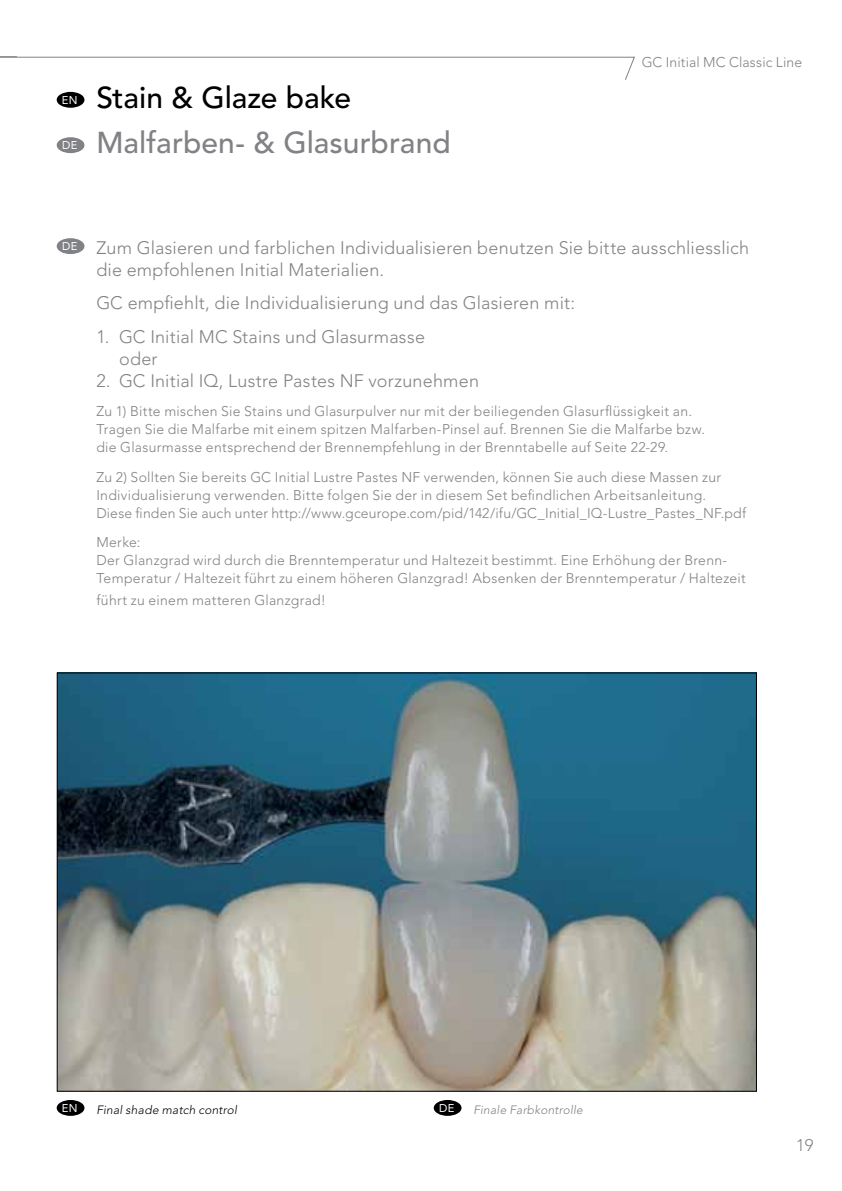
<style>
.page{position:relative;width:842px;height:1191px;background:#fff}
.page>*{position:absolute;margin:0;border:0;box-sizing:border-box;transform-origin:0 0}
.t1{font:500 30px "Avenir LT Std";color:#808285}
.t2{font:500 30px "Avenir LT Std";letter-spacing:-.005em;color:#000}
.t3{font:300 18px/22px "Avenir LT Std";letter-spacing:.01em;color:#808285}
.t4{font:300 16.8px "Avenir LT Std";color:#808285}
.t5{font:300 14px/18px "Avenir LT Std";letter-spacing:.02em;color:#808285}
.t6{font:italic 300 12px "Avenir LT Std";letter-spacing:.015em;color:#000}
.t7{font:italic 300 12px "Avenir LT Std";letter-spacing:.02em;color:#808285}
.t8{font:11.2px "Avenir LT Std";letter-spacing:.02em;color:#fff}
</style>
<div class="page">
<svg style="left:0;top:56px;width:635px;height:24px"></svg>
<img style="left:59px;top:674px;width:696px;height:415px">
<div style="left:57px;top:1100px;width:27px;height:15px;background:#000;border-radius:50%"></div>
<div style="left:434px;top:1100px;width:27px;height:15px;background:#000;border-radius:50%"></div>
<div style="left:57px;top:92px;width:27px;height:16px;background:#000;border-radius:50%"></div>
<div style="left:57px;top:137px;width:27px;height:16px;background:#808285;border-radius:50%"></div>
<div style="left:57px;top:238px;width:27px;height:16px;background:#808285;border-radius:50%"></div>
<p class="t8" style="left:62px;top:94px;width:17px">EN</p>
<h1 class="t2" style="left:96px;top:80px;width:256px">Stain &amp; Glaze bake</h1>
<p class="t8" style="left:62px;top:139px;width:17px">DE</p>
<h1 class="t1" style="left:96px;top:125px;width:356px">Malfarben- &amp; Glasurbrand</h1>
<p class="t5" style="left:642px;top:54px;width:162px">GC Initial MC Classic Line</p>
<p class="t3" style="left:96px;top:237px;width:654px;text-indent:-34px"><sup>DE</sup> Zum Glasieren und farblichen Individualisieren benutzen Sie bitte ausschliesslich die empfohlenen Initial Materialien.</p>
<p class="t3" style="left:96px;top:292px;width:480px">GC empfiehlt, die Individualisierung und das Glasieren mit:</p>
<p class="t3" style="left:119px;top:326px;width:307px;text-indent:-23px">1. GC Initial MC Stains und Glasurmasse oder</p>
<p class="t3" style="left:96px;top:370px;width:384px">2. GC Initial IQ, Lustre Pastes NF vorzunehmen</p>
<p class="t5" style="left:96px;top:402px;width:610px">Zu 1) Bitte mischen Sie Stains und Glasurpulver nur mit der beiliegenden Glasurflüssigkeit an.<br>Tragen Sie die Malfarbe mit einem spitzen Malfarben-Pinsel auf. Brennen Sie die Malfarbe bzw. die Glasurmasse entsprechend der Brennempfehlung in der Brenntabelle auf Seite 22-29.</p>
<p class="t5" style="left:96px;top:468px;width:651px">Zu 2) Sollten Sie bereits GC Initial Lustre Pastes NF verwenden, können Sie auch diese Massen zur<br>Individualisierung verwenden. Bitte folgen Sie der in diesem Set befindlichen Arbeitsanleitung.<br>Diese finden Sie auch unter http://www.gceurope.com/pid/142/ifu/GC_Initial_IQ-Lustre_Pastes_NF.pdf</p>
<p class="t5" style="left:96px;top:533px;width:651px">Merke:<br>Der Glanzgrad wird durch die Brenntemperatur und Haltezeit bestimmt. Eine Erhöhung der Brenn-<br>Temperatur / Haltezeit führt zu einem höheren Glanzgrad! Absenken der Brenntemperatur / Haltezeit</p>
<p class="t5" style="left:96px;top:591px;width:231px">führt zu einem matteren Glanzgrad!</p>
<p class="t8" style="left:62px;top:1101px;width:17px">EN</p>
<p class="t6" style="left:96px;top:1102px;width:142px">Final shade match control</p>
<p class="t8" style="left:439px;top:1101px;width:17px">DE</p>
<p class="t7" style="left:473px;top:1102px;width:111px">Finale Farbkontrolle</p>
<p class="t4" style="left:796px;top:1135px;width:19px">19</p>
</div>
